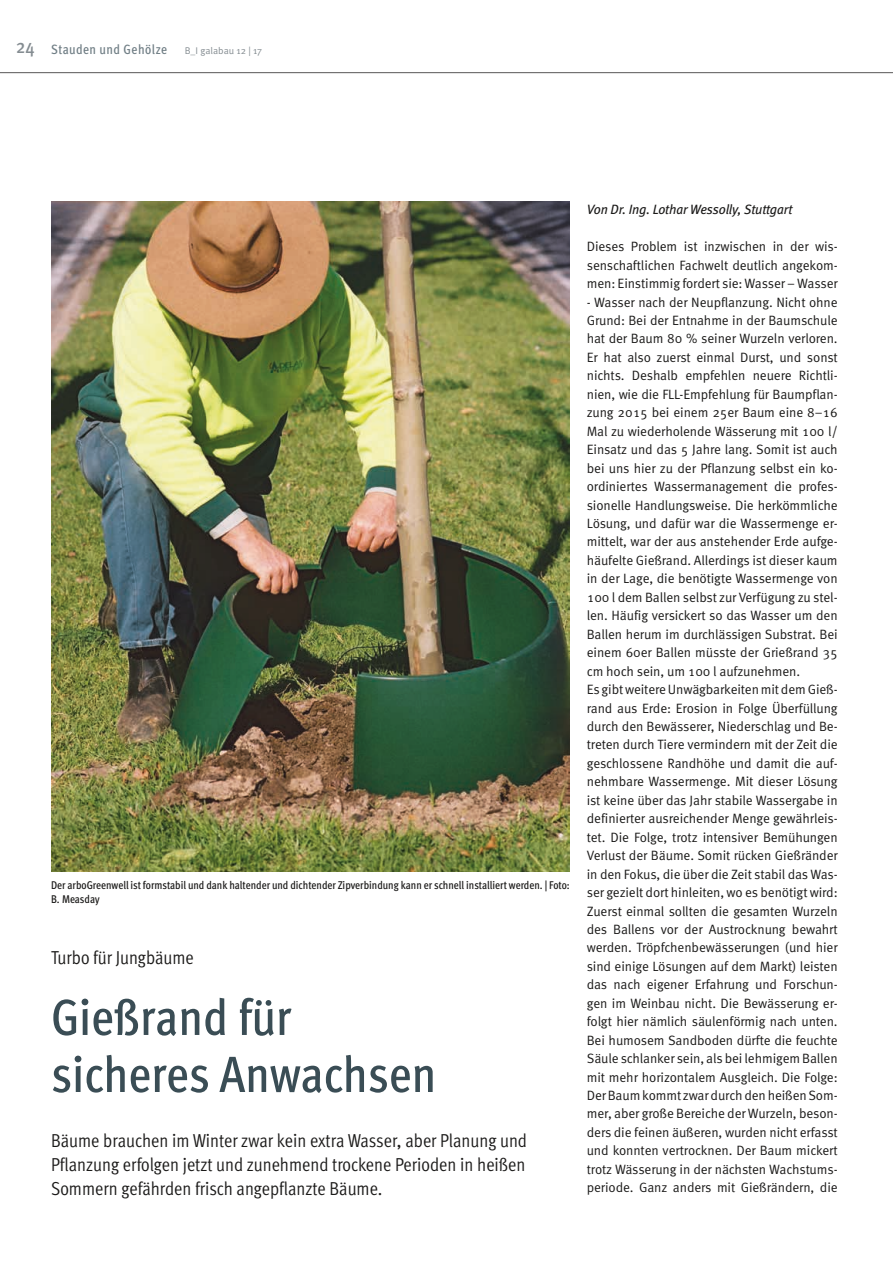
<style>
.page{position:relative;width:893px;height:1263px;background:#fff}
.page>*{position:absolute;margin:0;border:0;box-sizing:border-box;transform-origin:0 0}
.t1{font:500 condensed 51px/57px "Meta OT";color:#3a4d55}
.t2{font:18.75px/24px "Meta OT Cond Norm";color:#1b1a19;text-align:justify}
.t3{font:13.5px/18.5px "Meta OT";letter-spacing:-.01em;color:#1b1a19;text-align:justify}
.t4{font:italic 13.5px "Meta";letter-spacing:-.015em;color:#1b1a19}
.t5{font:500 condensed 13.5px "Meta OT";letter-spacing:.03em;color:#717f86}
.t6{font:500 condensed 11.25px/13.8px "Meta OT";color:#1b1a19}
.t7{font:9.75px "Meta OT";letter-spacing:-.005em;color:#848c91}
.s1{font-size:19.5px;color:#848c91}
</style>
<div class="page">
<hr style="left:0;top:72px;width:893px;height:1px;background:#585757">
<img style="left:51px;top:202px;width:519px;height:670px">
<p class="t5" style="left:16px;top:41px;width:152px"><span class="s1">24</span> Stauden und Gehölze</p>
<p class="t7" style="left:185px;top:45px;width:79px">B_I galabau 12 | 17</p>
<p class="t6" style="left:51px;top:877px;width:520px">Der arboGreenwell ist formstabil und dank haltender und dichtender Zipverbindung kann er schnell installiert werden. | Foto:<br>B. Measday</p>
<h2 class="t2" style="left:51px;top:945px;width:144px">Turbo für Jungbäume</h2>
<h1 class="t1" style="left:51px;top:987px;width:387px">Gießrand für sicheres Anwachsen</h1>
<h2 class="t2" style="left:51px;top:1128px;width:477px">Bäume brauchen im Winter zwar kein extra Wasser, aber Planung und Pflanzung erfolgen jetzt und zunehmend trockene Perioden in heißen Sommern gefährden frisch angepflanzte Bäume.</h2>
<p class="t4" style="left:587px;top:202px;width:207px">Von Dr. Ing. Lothar Wessolly, Stuttgart</p>
<p class="t3" style="left:587px;top:237px;width:252px">Dieses Problem ist inzwischen in der wis&shy;senschaftlichen Fachwelt deutlich angekom&shy;men: Einstimmig fordert sie: Wasser – Wasser</p>
<p class="t3" style="left:587px;top:293px;width:253px;text-align:left">- Wasser nach der Neupflanzung. Nicht ohne Grund: Bei der Entnahme in der Baumschule hat der Baum 80 % seiner Wurzeln verloren.<br>Er hat also zuerst einmal Durst, und sonst nichts. Deshalb empfehlen neuere Richtli&shy;nien, wie die FLL-Empfehlung für Baumpflan&shy;zung 2015 bei einem 25er Baum eine 8–16<br>Mal zu wiederholende Wässerung mit 100 l/ Einsatz und das 5 Jahre lang. Somit ist auch bei uns hier zu der Pflanzung selbst ein ko&shy;ordiniertes Wassermanagement die profes&shy;sionelle Handlungsweise. Die herkömmliche Lösung, und dafür war die Wassermenge er&shy;mittelt, war der aus anstehender Erde aufge&shy;häufelte Gießrand. Allerdings ist dieser kaum in der Lage, die benötigte Wassermenge von 100 l dem Ballen selbst zur Verfügung zu stel&shy;len. Häufig versickert so das Wasser um den Ballen herum im durchlässigen Substrat. Bei einem 60er Ballen müsste der Grießrand 35 cm hoch sein, um 100 l aufzunehmen.<br>Es gibt weitere Unwägbarkeiten mit dem Gieß&shy;rand aus Erde: Erosion in Folge Überfüllung durch den Bewässerer, Niederschlag und Be&shy;treten durch Tiere vermindern mit der Zeit die geschlossene Randhöhe und damit die auf&shy;nehmbare Wassermenge. Mit dieser Lösung ist keine über das Jahr stabile Wassergabe in definierter ausreichender Menge gewährleis&shy;tet. Die Folge, trotz intensiver Bemühungen Verlust der Bäume. Somit rücken Gießränder in den Fokus, die über die Zeit stabil das Was&shy;ser gezielt dort hinleiten, wo es benötigt wird:<br>Zuerst einmal sollten die gesamten Wurzeln des Ballens vor der Austrocknung bewahrt werden. Tröpfchenbewässerungen (und hier sind einige Lösungen auf dem Markt) leisten das nach eigener Erfahrung und Forschun&shy;gen im Weinbau nicht. Die Bewässerung er&shy;folgt hier nämlich säulenförmig nach unten.<br>Bei humosem Sandboden dürfte die feuchte Säule schlanker sein, als bei lehmigem Ballen mit mehr horizontalem Ausgleich. Die Folge:<br>Der Baum kommt zwar durch den heißen Som&shy;mer, aber große Bereiche der Wurzeln, beson&shy;ders die feinen äußeren, wurden nicht erfasst und konnten vertrocknen. Der Baum mickert trotz Wässerung in der nächsten Wachstums&shy;periode. Ganz anders mit Gießrändern, die</p>
</div>
